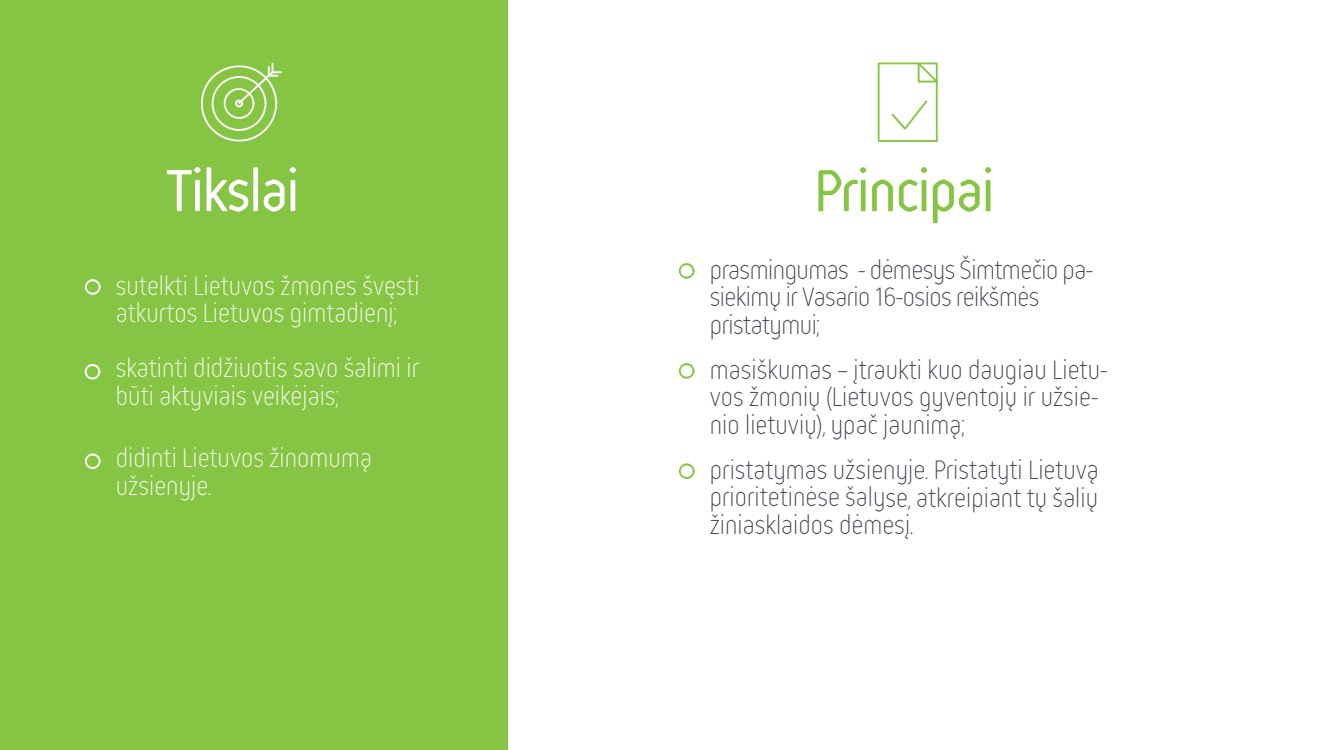
<style>
.page{position:relative;width:1336px;height:750px;background:#fff}
.page>*{position:absolute;margin:0;border:0;box-sizing:border-box;transform-origin:0 0}
.t1{font:62.5px "Reso";letter-spacing:-.04em;color:#86c543}
.t2{font:62.44px "Reso";letter-spacing:-.04em;color:#fff}
.t3{font:100 28.12px/27.5px "Reso";letter-spacing:-.02em;color:#3e3c4d}
.t4{font:100 28.12px/27.5px "Reso";letter-spacing:-.02em;color:#fff}
.t5{font:100 28.12px/27.5px "Reso";letter-spacing:-.04em;color:#3e3c4d}
</style>
<div class="page">
<div style="left:0;top:0;width:507px;height:750px;background:#86c543"></div>
<svg style="left:200px;top:62px;width:82px;height:80px"></svg>
<svg style="left:877px;top:62px;width:61px;height:80px"></svg>
<svg style="left:85px;top:279px;width:16px;height:16px"></svg>
<svg style="left:85px;top:364px;width:15px;height:16px"></svg>
<svg style="left:679px;top:263px;width:15px;height:16px"></svg>
<svg style="left:679px;top:363px;width:15px;height:16px"></svg>
<svg style="left:679px;top:463px;width:15px;height:16px"></svg>
<svg style="left:85px;top:453px;width:16px;height:16px"></svg>
<h2 class="t2" style="left:166px;top:158px;width:136px">Tikslai</h2>
<h1 class="t1" style="left:813px;top:158px;width:183px">Principai</h1>
<p class="t4" style="left:116px;top:272px;width:306px">sutelkti Lietuvos žmones švęsti atkurtos Lietuvos gimtadienį;</p>
<p class="t4" style="left:116px;top:355px;width:305px">skatinti didžiuotis savo šalimi ir būti aktyviais veikėjais;</p>
<p class="t4" style="left:116px;top:445px;width:258px">didinti Lietuvos žinomumą užsienyje.</p>
<p class="t5" style="left:709px;top:256px;width:386px">prasmingumas - dėmesys Šimtmečio pa&shy;siekimų ir Vasario 16-osios reikšmės pristatymui;</p>
<p class="t3" style="left:709px;top:356px;width:400px">masiškumas – įtraukti kuo daugiau Lietu&shy;vos žmonių (Lietuvos gyventojų ir užsie&shy;nio lietuvių), ypač jaunimą;</p>
<p class="t3" style="left:709px;top:456px;width:391px;text-align:justify">pristatymas užsienyje. Pristatyti Lietuvą prioritetinėse šalyse, atkreipiant tų šalių žiniasklaidos dėmesį.</p>
</div>
